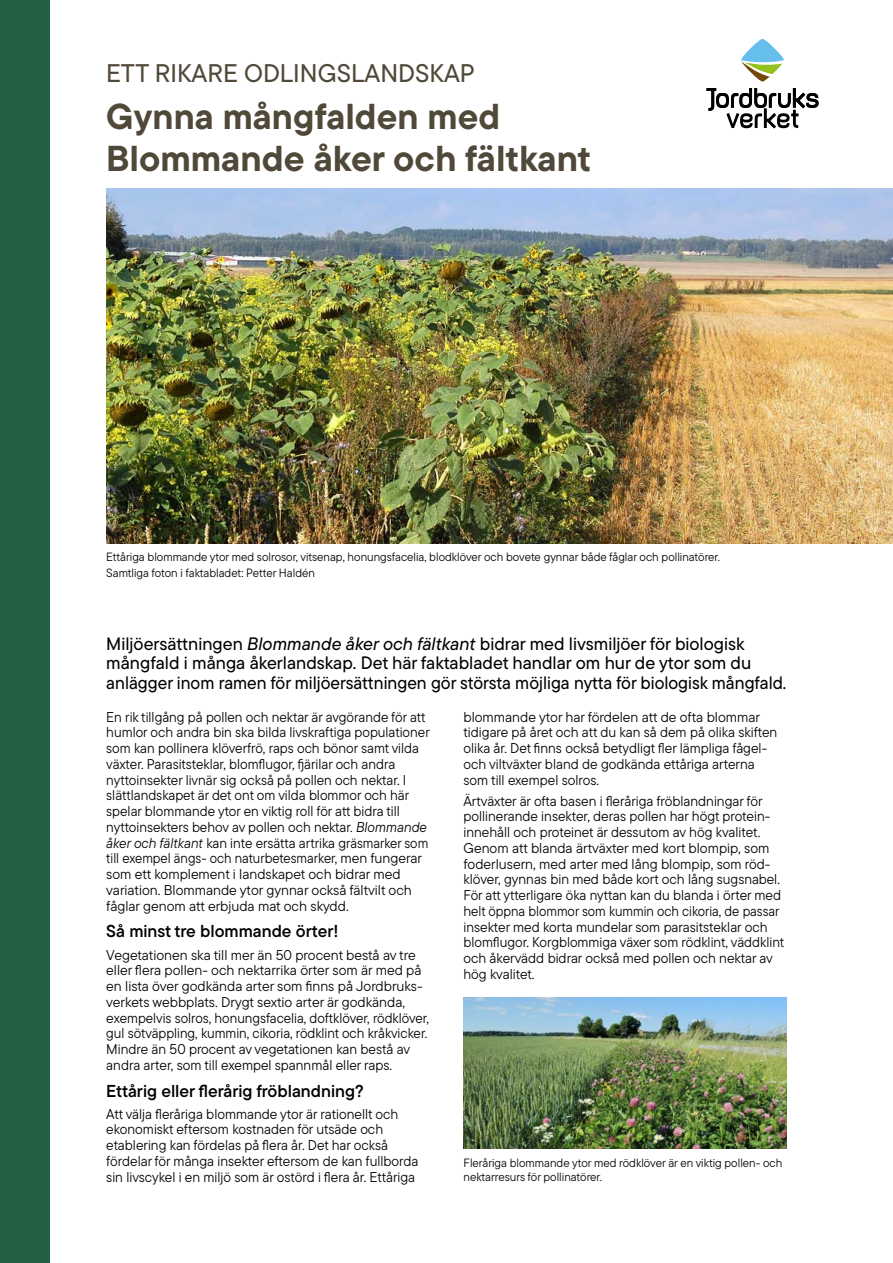
<style>
.page{position:relative;width:893px;height:1263px;background:#fff}
.page>*{position:absolute;margin:0;border:0;box-sizing:border-box;transform-origin:0 0}
.Rubrik_Omslag{font:700 36px/42px "TT Commons Pro";color:#504838}
.Rubrik_Omslag-2{font:500 25.5px "TT Commons Pro";color:#504838}
.Ingress{font:500 18px/19.5px "TT Commons Pro";color:#000}
.Heading_3{font:17.25px "TT Commons Pro Db";color:#000}
.Brödtext_9_pkt{font:14.25px/15.8px "TT Commons Pro";color:#000}
.Bildtext{font:12px/15.8px "TT Commons Pro";color:#000}
.s1{font-style:italic}
</style>
<div class="page">
<svg style="left:706px;top:88px;width:113px;height:40px"></svg>
<svg style="left:741px;top:39px;width:43px;height:43px"></svg>
<img style="left:106px;top:188px;width:787px;height:355px">
<img style="left:463px;top:997px;width:324px;height:151px">
<div style="left:0;top:0;width:49px;height:1263px;background:#236041"></div>
<h1 class="Rubrik_Omslag-2" style="left:106px;top:55px;width:370px">ETT RIKARE ODLINGSLANDSKAP</h1>
<h1 class="Rubrik_Omslag" style="left:106px;top:95px;width:486px">Gynna mångfalden med<br>Blommande åker och fältkant</h1>
<p class="Bildtext" style="left:106px;top:549px;width:615px">Ettåriga blommande ytor med solrosor, vitsenap, honungsfacelia, blodklöver och bovete gynnar både fåglar och pollinatörer.<br>Samtliga foton i faktabladet: Petter Haldén</p>
<p class="Ingress" style="left:106px;top:634px;width:682px">Miljöersättningen <span class="s1">Blommande åker och fältkant</span> bidrar med livsmiljöer för biologisk mångfald i många åkerlandskap. Det här faktabladet handlar om hur de ytor som du anlägger inom ramen för miljöersättningen gör största möjliga nytta för biologisk mångfald.</p>
<p class="Brödtext_9_pkt" style="left:106px;top:709px;width:325px">En rik tillgång på pollen och nektar är avgörande för att humlor och andra bin ska bilda livskraftiga populationer som kan pollinera klöverfrö, raps och bönor samt vilda växter. Parasitsteklar, blomflugor, fjärilar och andra nyttoinsekter livnär sig också på pollen och nektar. I slättlandskapet är det ont om vilda blommor och här spelar blommande ytor en viktig roll för att bidra till nyttoinsekters behov av pollen och nektar. <span class="s1">Blommande åker och fältkant</span> kan inte ersätta artrika gräsmarker som till exempel ängs- och naturbetesmarker, men fungerar som ett komplement i landskapet och bidrar med variation. Blommande ytor gynnar också fältvilt och fåglar genom att erbjuda mat och skydd.</p>
<h2 class="Heading_3" style="left:106px;top:919px;width:234px">Så minst tre blommande örter!</h2>
<p class="Brödtext_9_pkt" style="left:106px;top:947px;width:324px">Vegetationen ska till mer än 50 procent bestå av tre eller flera pollen- och nektarrika örter som är med på en lista över godkända arter som finns på Jordbruks&shy;verkets webbplats. Drygt sextio arter är godkända, exempelvis solros, honungsfacelia, doftklöver, rödklöver, gul sötväppling, kummin, cikoria, rödklint och kråkvicker.<br>Mindre än 50 procent av vegetationen kan bestå av andra arter, som till exempel spannmål eller raps.</p>
<h3 class="Heading_3" style="left:106px;top:1078px;width:259px">Ettårig eller flerårig fröblandning?</h3>
<p class="Brödtext_9_pkt" style="left:106px;top:1106px;width:314px">Att välja fleråriga blommande ytor är rationellt och ekonomiskt eftersom kostnaden för utsäde och etablering kan fördelas på flera år. Det har också fördelar för många insekter eftersom de kan fullborda sin livscykel i en miljö som är ostörd i flera år. Ettåriga</p>
<p class="Brödtext_9_pkt" style="left:463px;top:709px;width:315px">blommande ytor har fördelen att de ofta blommar tidigare på året och att du kan så dem på olika skiften olika år. Det finns också betydligt fler lämpliga fågel&shy;och viltväxter bland de godkända ettåriga arterna som till exempel solros.</p>
<p class="Brödtext_9_pkt" style="left:463px;top:793px;width:322px">Ärtväxter är ofta basen i fleråriga fröblandningar för pollinerande insekter, deras pollen har högt protein&shy;innehåll och proteinet är dessutom av hög kvalitet.<br>Genom att blanda ärtväxter med kort blompip, som foderlusern, med arter med lång blompip, som röd&shy;klöver, gynnas bin med både kort och lång sugsnabel.<br>För att ytterligare öka nyttan kan du blanda i örter med helt öppna blommor som kummin och cikoria, de passar insekter med korta mundelar som parasitsteklar och blomflugor. Korgblommiga växer som rödklint, väddklint och åkervädd bidrar också med pollen och nektar av hög kvalitet.</p>
<p class="Bildtext" style="left:463px;top:1155px;width:320px;line-height:14.2px">Fleråriga blommande ytor med rödklöver är en viktig pollen- och nektarresurs för pollinatörer.</p>
</div>
